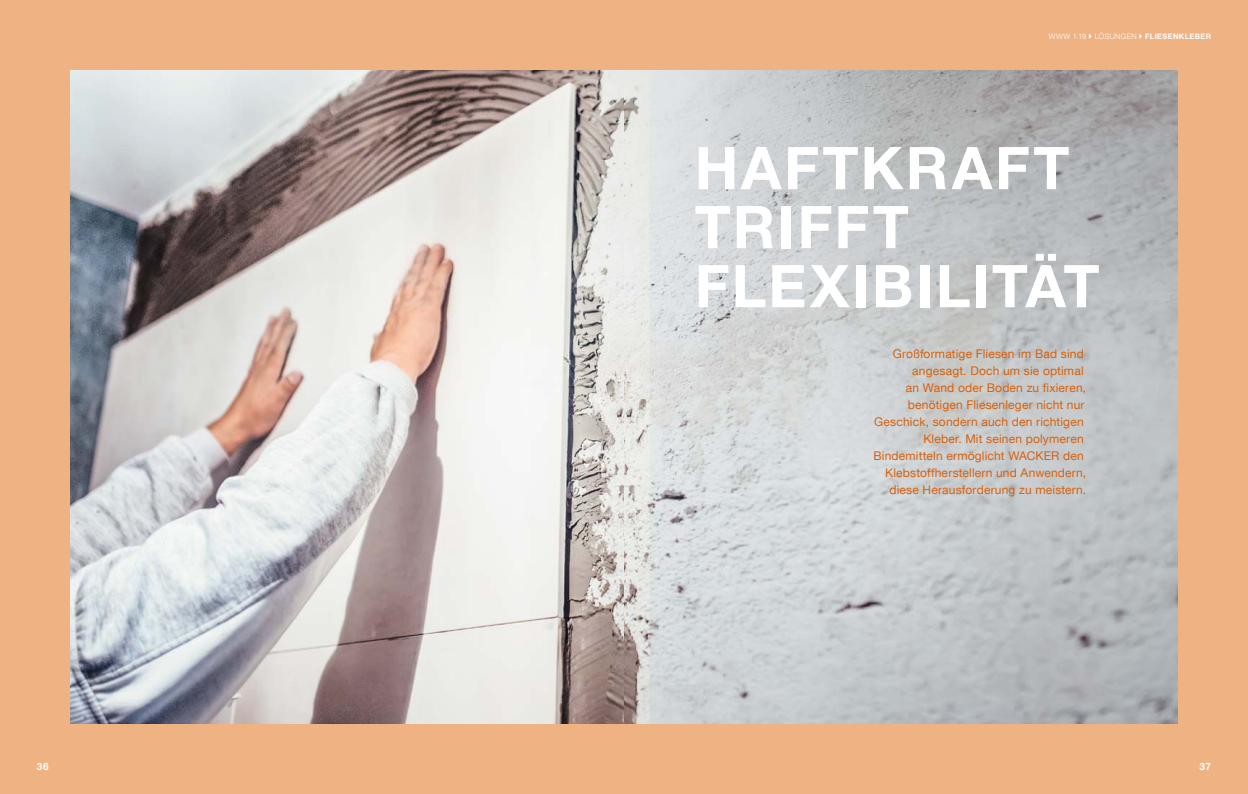
<style>
.page{position:relative;width:1248px;height:794px;background:#fff}
.page>*{position:absolute;margin:0;border:0;box-sizing:border-box;transform-origin:0 0}
.t1{font:700 59px/59px "Helvetica Neue LT Com";letter-spacing:.04em;color:#fff}
.t2{font:12px/17px "Helvetica Neue LT Com";letter-spacing:.015em;color:#d8600b;text-align:right}
.t3{font:700 10px "Helvetica Neue LT Com";color:#fff}
.t4{font:300 7.5px "Helvetica Neue LT Com";letter-spacing:.04em;color:#fff}
.s1{font-weight:700}
</style>
<div class="page">
<div style="left:0;top:0;width:1247px;height:794px;background:#eeb283"></div>
<img style="left:71px;top:71px;width:1105px;height:652px">
<p class="t4" style="left:1048px;top:32px;width:164px">WWW 1.19 LÖSUNGEN <span class="s1">FLIESENKLEBER</span></p>
<h1 class="t1" style="left:694px;top:137px;width:406px">HAFTKRAFT<br>TRIFFT<br>FLEXIBILITÄT</h1>
<p class="t2" style="left:873px;top:344px;width:214px">Großformatige Fliesen im Bad sind angesagt. Doch um sie optimal<br>an Wand oder Boden zu fixieren, benötigen Fliesenleger nicht nur Geschick, sondern auch den richtigen Kleber. Mit seinen polymeren Bindemitteln ermöglicht WACKER den Klebstoffherstellern und Anwendern, diese Herausforderung zu meistern.</p>
<p class="t3" style="left:37px;top:760px;width:13px">36</p>
<p class="t3" style="left:1199px;top:760px;width:13px">37</p>
</div>
